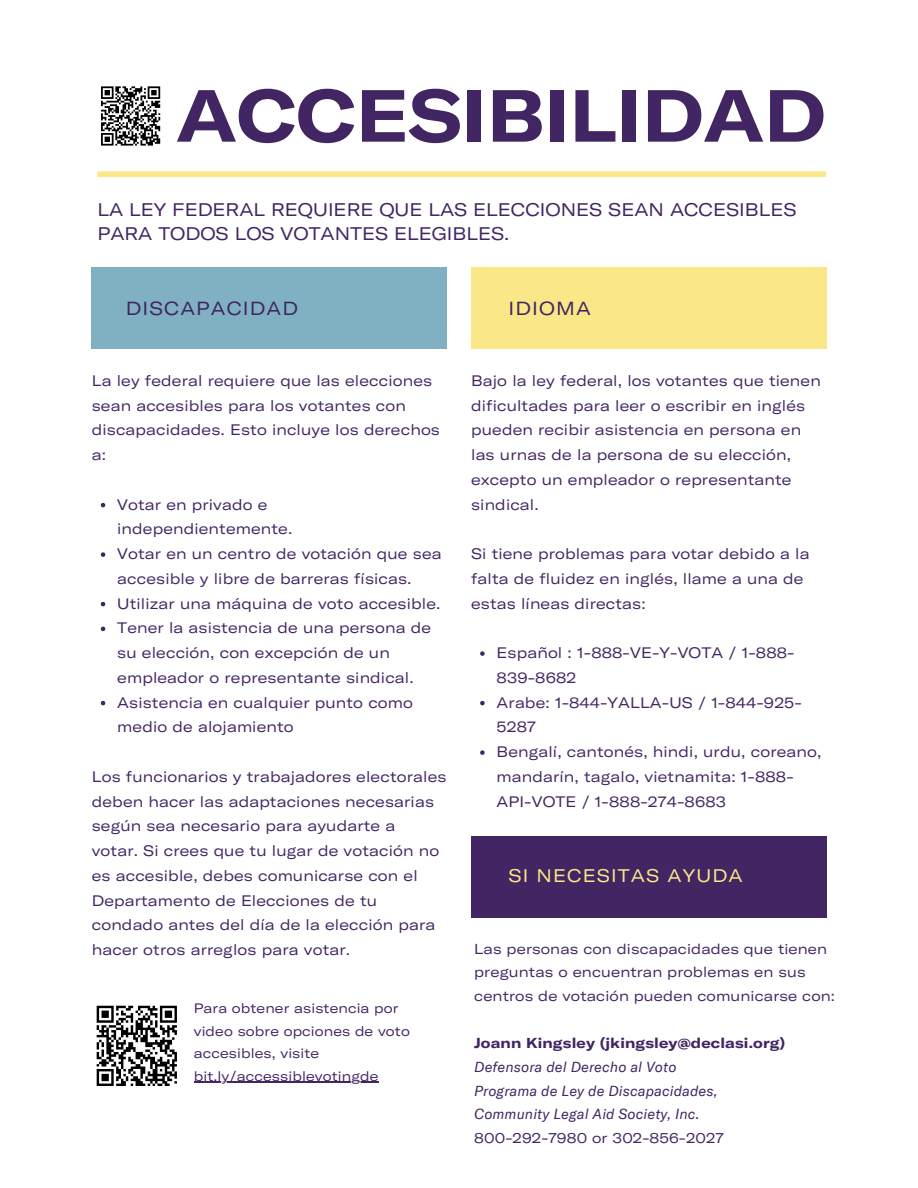
<style>
.page{position:relative;width:918px;height:1188px;background:#fff}
.page>*{position:absolute;margin:0;border:0;box-sizing:border-box;transform-origin:0 0}
.t1{font:700 expanded 72.6px "GT America";color:#422563}
.t2{font:expanded 18.75px "GT America";letter-spacing:.06em;color:#422563}
.t3{font:expanded 18px/24.8px "GT America";color:#422563}
.t4{font:expanded 18px "GT America";letter-spacing:.06em;color:#fae788}
.t5{font:expanded 15px/24.8px "GT America";letter-spacing:.01em;color:#422563}
.t6{font:expanded 14.25px/23.7px "GT America";letter-spacing:.01em;color:#422563}
.t7{font:italic 14.25px "GT America";letter-spacing:.01em;color:#422563}
.t8{font:700 expanded 14.25px "GT America";letter-spacing:.01em;color:#422563}
.t9{font:expanded 13.5px/22.5px "GT America";letter-spacing:.01em;color:#422563}
</style>
<div class="page">
<div style="left:92px;top:268px;width:355px;height:81px;background:#7fb1c3"></div>
<div style="left:97px;top:171px;width:729px;height:6px;background:#fae788"></div>
<div style="left:471px;top:268px;width:355px;height:81px;background:#fae788"></div>
<div style="left:471px;top:837px;width:355px;height:81px;background:#422563"></div>
<svg style="left:101px;top:86px;width:60px;height:60px"></svg>
<svg style="left:480px;top:651px;width:5px;height:5px"></svg>
<svg style="left:480px;top:701px;width:5px;height:4px"></svg>
<svg style="left:480px;top:750px;width:5px;height:5px"></svg>
<svg style="left:101px;top:503px;width:4px;height:4px"></svg>
<svg style="left:101px;top:552px;width:4px;height:5px"></svg>
<svg style="left:101px;top:602px;width:4px;height:4px"></svg>
<svg style="left:101px;top:627px;width:4px;height:4px"></svg>
<svg style="left:101px;top:701px;width:4px;height:4px"></svg>
<hr style="left:194px;top:1082px;width:185px;height:1px;background:#422563">
<svg style="left:96px;top:1005px;width:81px;height:81px"></svg>
<p class="t1" style="left:176px;top:69px;width:651px">ACCESIBILIDAD</p>
<h1 class="t3" style="left:97px;top:196px;width:701px">LA LEY FEDERAL REQUIERE QUE LAS ELECCIONES SEAN ACCESIBLES<br>PARA TODOS LOS VOTANTES ELEGIBLES.</h1>
<p class="t2" style="left:126px;top:296px;width:174px">DISCAPACIDAD</p>
<p class="t5" style="left:92px;top:367px;width:350px">La ley federal requiere que las elecciones sean accesibles para los votantes con discapacidades. Esto incluye los derechos a:</p>
<p class="t5" style="left:117px;top:491px;width:177px">Votar en privado e independientemente.</p>
<p class="t5" style="left:117px;top:541px;width:326px">Votar en un centro de votación que sea accesible y libre de barreras físicas.</p>
<p class="t5" style="left:117px;top:590px;width:325px">Utilizar una máquina de voto accesible.</p>
<p class="t5" style="left:117px;top:615px;width:315px">Tener la asistencia de una persona de su elección, con excepción de un empleador o representante sindical.</p>
<p class="t5" style="left:117px;top:689px;width:297px">Asistencia en cualquier punto como medio de alojamiento</p>
<p class="t5" style="left:92px;top:763px;width:356px">Los funcionarios y trabajadores electorales deben hacer las adaptaciones necesarias según sea necesario para ayudarte a<br>votar. Si crees que tu lugar de votación no es accesible, debes comunicarse con el Departamento de Elecciones de tu condado antes del día de la elección para hacer otros arreglos para votar.</p>
<p class="t9" style="left:194px;top:997px;width:206px">Para obtener asistencia por</p>
<p class="t9" style="left:194px;top:1019px;width:218px">video sobre opciones de voto accesibles, visite</p>
<p class="t9" style="left:194px;top:1064px;width:186px">bit.ly/accessiblevotingde</p>
<h2 class="t2" style="left:509px;top:296px;width:84px">IDIOMA</h2>
<h2 class="t5" style="left:471px;top:367px;width:351px">Bajo la ley federal, los votantes que tienen dificultades para leer o escribir en inglés pueden recibir asistencia en persona en las urnas de la persona de su elección, excepto un empleador o representante sindical.</h2>
<h2 class="t5" style="left:471px;top:541px;width:340px">Si tiene problemas para votar debido a la falta de fluidez en inglés, llame a una de estas líneas directas:</h2>
<p class="t5" style="left:497px;top:640px;width:299px">Español : 1-888-VE-Y-VOTA / 1-888-<br>839-8682</p>
<p class="t5" style="left:497px;top:689px;width:307px">Arabe: 1-844-YALLA-US / 1-844-925-<br>5287</p>
<p class="t5" style="left:497px;top:739px;width:326px">Bengalí, cantonés, hindi, urdu, coreano, mandarín, tagalo, vietnamita: 1-888-<br>API-VOTE / 1-888-274-8683</p>
<p class="t4" style="left:509px;top:864px;width:236px">SI NECESITAS AYUDA</p>
<p class="t6" style="left:474px;top:936px;width:362px">Las personas con discapacidades que tienen preguntas o encuentran problemas en sus centros de votación pueden comunicarse con:</p>
<p class="t8" style="left:474px;top:1034px;width:312px">Joann Kingsley (jkingsley@declasi.org)</p>
<p class="t7" style="left:474px;top:1058px;width:204px">Defensora del Derecho al Voto</p>
<h2 class="t7" style="left:474px;top:1081px;width:245px">Programa de Ley de Discapacidades,</h2>
<p class="t7" style="left:474px;top:1105px;width:227px">Community Legal Aid Society, Inc.</p>
<p class="t6" style="left:474px;top:1125px;width:251px">800-292-7980 or 302-856-2027</p>
</div>
